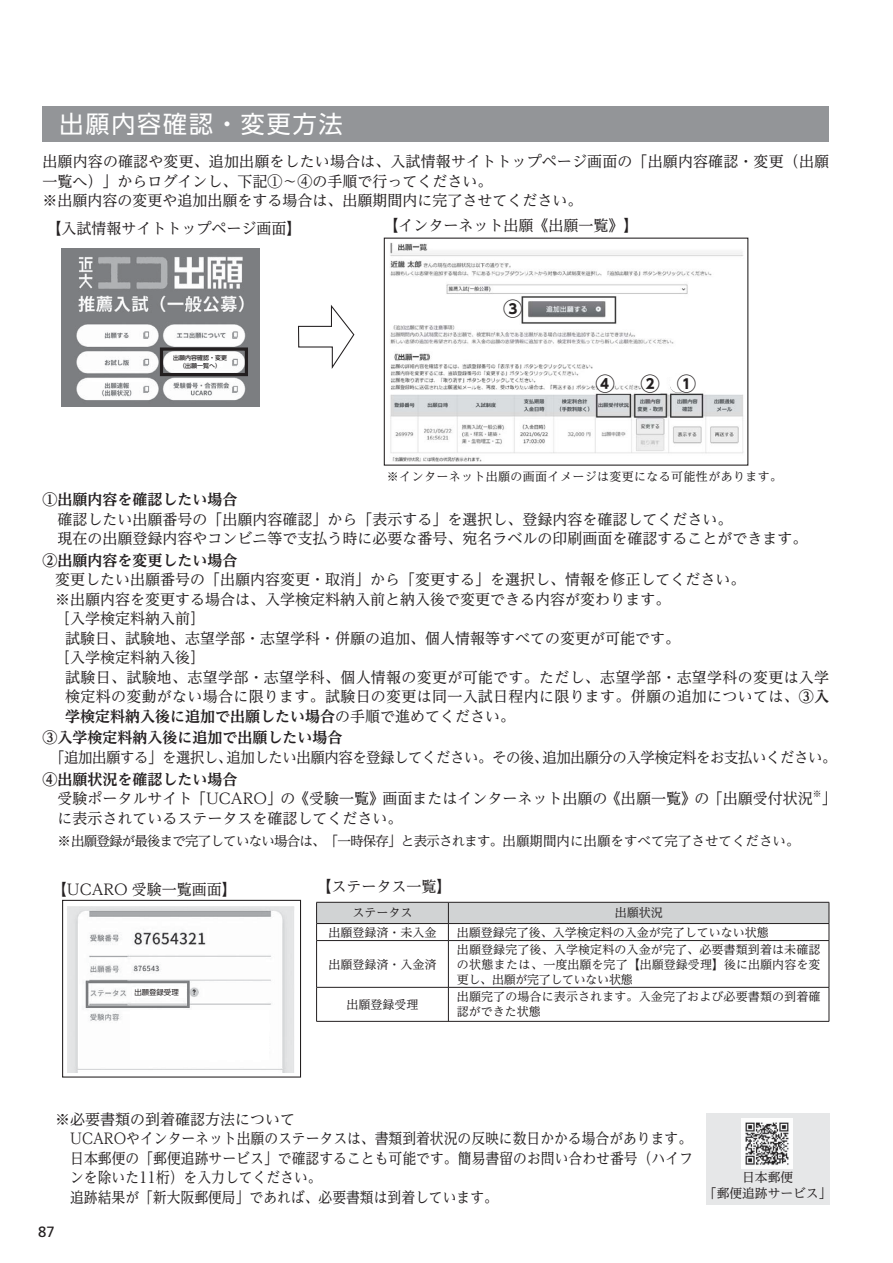
<style>
.page{position:relative;width:893px;height:1263px;background:#fff}
.page>*{position:absolute;margin:0;border:0;box-sizing:border-box;transform-origin:0 0}
.t1{font:24px "UD Shin Go Pro Regular 90 pv RKSJ H";letter-spacing:.08em;color:#fff}
.t2{font:19.35px "UD Shin Go Pro Bold 90 pv RKSJ H";color:#231f20}
.t3{font:15px/19.5px "UD Reimin Pr 6 N Regular 90 pv RKSJ H";color:#231f20}
.t4{font:15px "UD Reimin Pr 6 N Regular 90 pv RKSJ H";letter-spacing:.02em;color:#231f20}
.t5{font:15px/21.6px "UD Reimin Pr 6 N Bold 90 pv RKSJ H";color:#231f20}
.t6{font:15px "UD Reimin Pr 6 N Regular 90 pv RKSJ H";letter-spacing:-.03em;color:#231f20;scale:.96 1}
.t7{font:14.85px "Frutiger LT Std";color:#231f20}
.t8{font:13.5px "UD Reimin Pr 6 N Regular 90 pv RKSJ H";letter-spacing:-.06em;color:#231f20}
.t9{font:12.75px/16.5px "UD Reimin Pr 6 N Regular 90 pv RKSJ H";color:#231f20;text-align:center}
.t10{font:12px/15px "UD Reimin Pr 6 N Regular 90 pv RKSJ H";letter-spacing:.005em;color:#231f20;text-align:justify}
.t11{font:12px "UD Reimin Pr 6 N Regular 90 pv RKSJ H";letter-spacing:.03em;color:#231f20}
.t12{font:8.7px "UD Reimin Pr 6 N Regular 90 pv RKSJ H";color:#231f20}
.t13{font:7.35px "UD Shin Go Pro Regular 90 pv RKSJ H";color:#231f20}
.t14{font:6px/7.5px "UD Shin Go Pro Medium 90 pv RKSJ H";color:#231f20;text-align:center}
.s1{font-family:"UD Reimin Pr 6 N Bold 90 pv RKSJ H"}
.s2{font-family:"UD Reimin Pr 6 N Regular 90 pv RKSJ H"}
</style>
<div class="page">
<div style="left:706px;top:1113px;width:123px;height:91px;background:#e6e7e8"></div>
<div style="left:43px;top:106px;width:786px;height:35px;background:#939598"></div>
<img style="left:67px;top:906px;width:228px;height:167px">
<div style="left:132px;top:987px;width:54px;height:10px;background:#fff"></div>
<div style="left:130px;top:1010px;width:139px;height:49px;background:#fff"></div>
<img style="left:742px;top:1118px;width:50px;height:51px">
<img style="left:62px;top:249px;width:197px;height:157px">
<div style="left:182px;top:358px;width:41px;height:8px;background:#fff"></div>
<div style="left:160px;top:347px;width:88px;height:29px;border:3px solid #231f20"></div>
<svg style="left:390px;top:242px;width:354px;height:220px"></svg>
<div style="left:669px;top:375px;width:18px;height:18px;background:#fff;border-radius:50%"></div>
<div style="left:642px;top:375px;width:17px;height:18px;background:#fff;border-radius:50%"></div>
<div style="left:597px;top:376px;width:17px;height:17px;background:#fff;border-radius:50%"></div>
<div style="left:597px;top:376px;width:16px;height:16px;background:#fff;border-radius:50%"></div>
<div style="left:504px;top:299px;width:18px;height:18px;background:#fff;border-radius:50%"></div>
<svg style="left:298px;top:305px;width:57px;height:64px"></svg>
<svg style="left:316px;top:902px;width:514px;height:38px"></svg>
<hr style="left:316px;top:940px;width:132px;height:1px;background:#231f20">
<hr style="left:316px;top:941px;width:1px;height:46px;background:#231f20">
<hr style="left:448px;top:940px;width:381px;height:1px;background:#231f20">
<hr style="left:448px;top:941px;width:1px;height:46px;background:#231f20">
<hr style="left:829px;top:941px;width:1px;height:46px;background:#231f20">
<hr style="left:316px;top:987px;width:132px;height:1px;background:#231f20">
<hr style="left:316px;top:987px;width:1px;height:34px;background:#231f20">
<hr style="left:448px;top:987px;width:381px;height:1px;background:#231f20">
<hr style="left:448px;top:987px;width:1px;height:34px;background:#231f20">
<hr style="left:829px;top:987px;width:1px;height:34px;background:#231f20">
<hr style="left:316px;top:1021px;width:513px;height:1px;background:#231f20">
<div style="left:62px;top:900px;width:239px;height:177px;border:1px solid #231f20"></div>
<h1 class="t1" style="left:60px;top:115px;width:285px">出願内容確認・変更方法</h1>
<p class="t3" style="left:43px;top:154px;width:788px">出願内容の確認や変更、追加出願をしたい場合は、入試情報サイトトップページ画面の「出願内容確認・変更（出願一覧へ）」からログインし、下記①～④の手順で行ってください。<br>※出願内容の変更や追加出願をする場合は、出願期間内に完了させてください。</p>
<p class="t3" style="left:46px;top:221px;width:256px">【入試情報サイトトップページ画面】</p>
<p class="t3" style="left:383px;top:217px;width:256px">【インターネット出願《出願一覧》】</p>
<p class="t14" style="left:173px;top:355px;width:56px">出願内容確認・変更（出願一覧へ）</p>
<p class="t2" style="left:503px;top:301px;width:21px">③</p>
<p class="t2" style="left:596px;top:376px;width:21px">④</p>
<p class="t2" style="left:641px;top:376px;width:57px">② ①</p>
<p class="t11" style="left:387px;top:472px;width:397px">※ インターネット出願の画面イメージは変更になる可能性があります。</p>
<p class="t5" style="left:43px;top:491px;width:196px">①出願内容を確認したい場合</p>
<p class="t3" style="left:58px;top:511px;width:751px">確認したい出願番号の「出願内容確認」から「表示する」を選択し、登録内容を確認してください。<br>現在の出願登録内容やコンビニ等で支払う時に必要な番号、宛名ラベルの印刷画面を確認することができます。</p>
<p class="t5" style="left:43px;top:551px;width:196px">②出願内容を変更したい場合</p>
<p class="t3" style="left:55px;top:572px;width:691px">変更したい出願番号の「出願内容変更・取消」から「変更する」を選択し、情報を修正してください。</p>
<p class="t3" style="left:55px;top:591px;width:616px">※出願内容を変更する場合は、入学検定料納入前と納入後で変更できる内容が変わります。</p>
<p class="t3" style="left:55px;top:611px;width:151px">［入学検定料納入前］</p>
<p class="t3" style="left:65px;top:630px;width:617px">試験日、試験地、志望学部・志望学科・併願の追加、個人情報等すべての変更が可能です。</p>
<p class="t3" style="left:55px;top:650px;width:151px">［入学検定料納入後］</p>
<p class="t4" style="left:65px;top:671px;width:765px">試験日、試験地、志望学部・志望学科、個人情報の変更が可能です。ただし、志望学部・志望学科の変更は入学</p>
<p class="t4" style="left:65px;top:691px;width:765px">検定料の変動がない場合に限ります。試験日の変更は同一入試日程内に限ります。併願の追加については、<span class="s1">③入</span></p>
<p class="t5" style="left:43px;top:707px;width:474px;text-indent:23px">学検定料納入後に追加で出願したい場合<span class="s2">の手順で進めてください。<br></span>③入学検定料納入後に追加で出願したい場合</p>
<p class="t6" style="left:50px;top:752px;width:820px">「追加出願する」を選択し、追加したい出願内容を登録してください。その後、追加出願分の入学検定料をお支払いください。</p>
<p class="t5" style="left:43px;top:770px;width:196px">④出願状況を確認したい場合</p>
<p class="t3" style="left:58px;top:791px;width:757px">受験ポータルサイト「UCARO」の《受験一覧》画面またはインターネット出願の《出願一覧》の「出願受付状況</p>
<p class="t12" style="left:813px;top:790px;width:10px">※</p>
<p class="t3" style="left:822px;top:791px;width:16px">」</p>
<p class="t3" style="left:58px;top:810px;width:346px">に表示されているステータスを確認してください。</p>
<p class="t8" style="left:58px;top:836px;width:743px">※ 出願登録が最後まで完了していない場合は、「一時保存」と表示されます。出願期間内に出願をすべて完了させてください。</p>
<p class="t3" style="left:52px;top:882px;width:186px">【UCARO 受験一覧画面】</p>
<p class="t3" style="left:316px;top:878px;width:136px">【ステータス一覧】</p>
<p class="t10" style="left:352px;top:907px;width:61px">ステータス</p>
<p class="t10" style="left:615px;top:907px;width:49px">出願状況</p>
<p class="t10" style="left:328px;top:926px;width:109px">出願登録済・未入金</p>
<p class="t10" style="left:457px;top:926px;width:313px">出願登録完了後、入学検定料の入金が完了していない状態</p>
<p class="t10" style="left:328px;top:958px;width:109px">出願登録済・入金済</p>
<p class="t10" style="left:457px;top:943px;width:365px">出願登録完了後、入学検定料の入金が完了、必要書類到着は未確認の状態または、一度出願を完了【出願登録受理】後に出願内容を変更し、出願が完了していない状態</p>
<p class="t13" style="left:134px;top:990px;width:46px">出願登録受理</p>
<p class="t10" style="left:346px;top:998px;width:73px">出願登録受理</p>
<p class="t10" style="left:457px;top:991px;width:365px">出願完了の場合に表示されます。入金完了および必要書類の到着確認ができた状態</p>
<p class="t3" style="left:70px;top:1111px;width:624px;text-indent:-15px">※必要書類の到着確認方法について<br>UCAROやインターネット出願のステータスは、書類到着状況の反映に数日かかる場合があります。日本郵便の「郵便追跡サービス」で確認することも可能です。簡易書留のお問い合わせ番号（ハイフンを除いた11桁）を入力してください。<br>追跡結果が「新大阪郵便局」であれば、必要書類は到着しています。</p>
<p class="t7" style="left:38px;top:1226px;width:18px">87</p>
<p class="t9" style="left:704px;top:1170px;width:129px">日本郵便<br>「郵便追跡サービス」</p>
</div>
